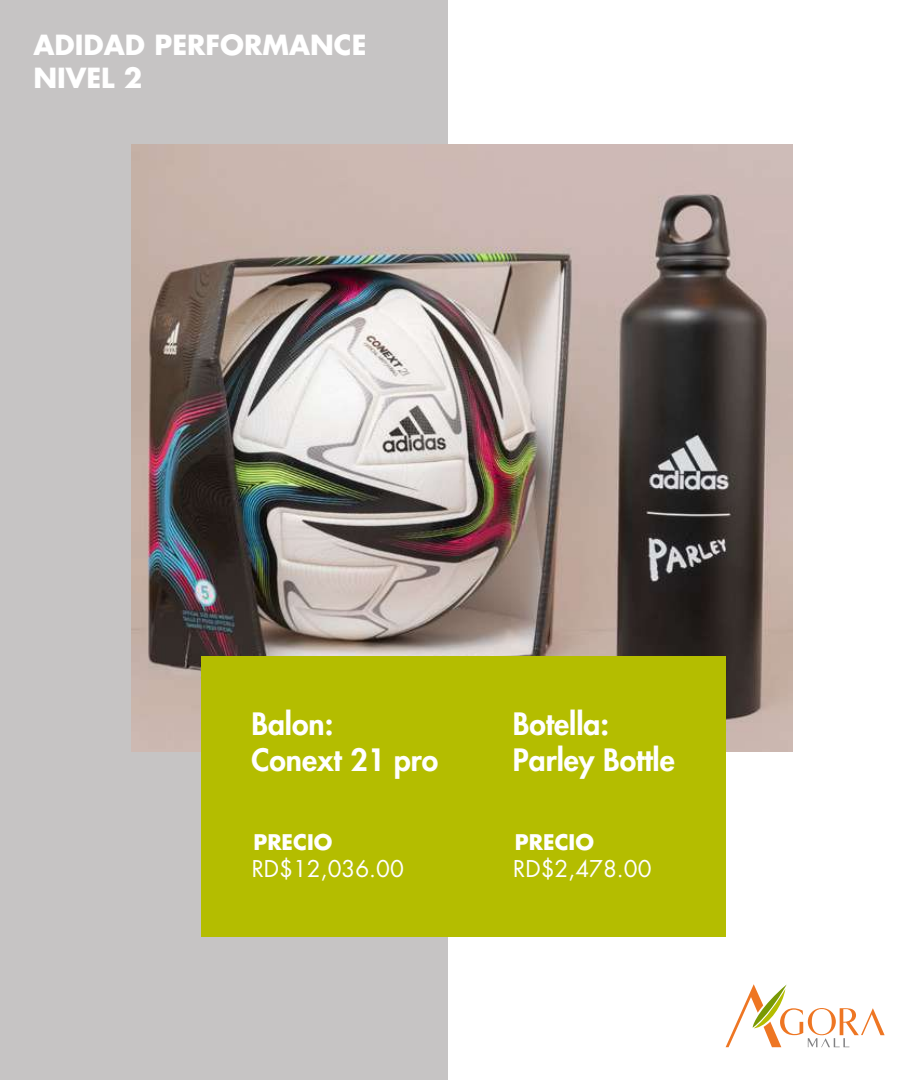
<style>
.page{position:relative;width:918px;height:1080px;background:#fff}
.page>*{position:absolute;margin:0;border:0;box-sizing:border-box;transform-origin:0 0}
.t1{font:800 30px/36px "Futura Std";color:#fff}
.t2{font:700 27px/32.4px "Futura Std";color:#fff}
.t3{font:22.5px "Futura Std";color:#fff}
.t4{font:700 21px "Futura Std";color:#fff}
</style>
<div class="page">
<div style="left:0;top:0;width:447px;height:1080px;background:#c6c4c4"></div>
<svg style="left:726px;top:984px;width:159px;height:63px"></svg>
<img style="left:131px;top:145px;width:662px;height:606px">
<div style="left:201px;top:656px;width:525px;height:281px;background:#b4bd00"></div>
<p class="t2" style="left:33px;top:29px;width:335px">ADIDAD PERFORMANCE<br>NIVEL 2</p>
<p class="t1" style="left:251px;top:706px;width:188px">Balon:<br>Conext 21 pro</p>
<p class="t4" style="left:254px;top:828px;width:81px">PRECIO</p>
<p class="t3" style="left:252px;top:854px;width:154px">RD$12,036.00</p>
<p class="t1" style="left:513px;top:706px;width:163px">Botella:<br>Parley Bottle</p>
<p class="t4" style="left:515px;top:828px;width:81px">PRECIO</p>
<p class="t3" style="left:513px;top:854px;width:140px">RD$2,478.00</p>
</div>
